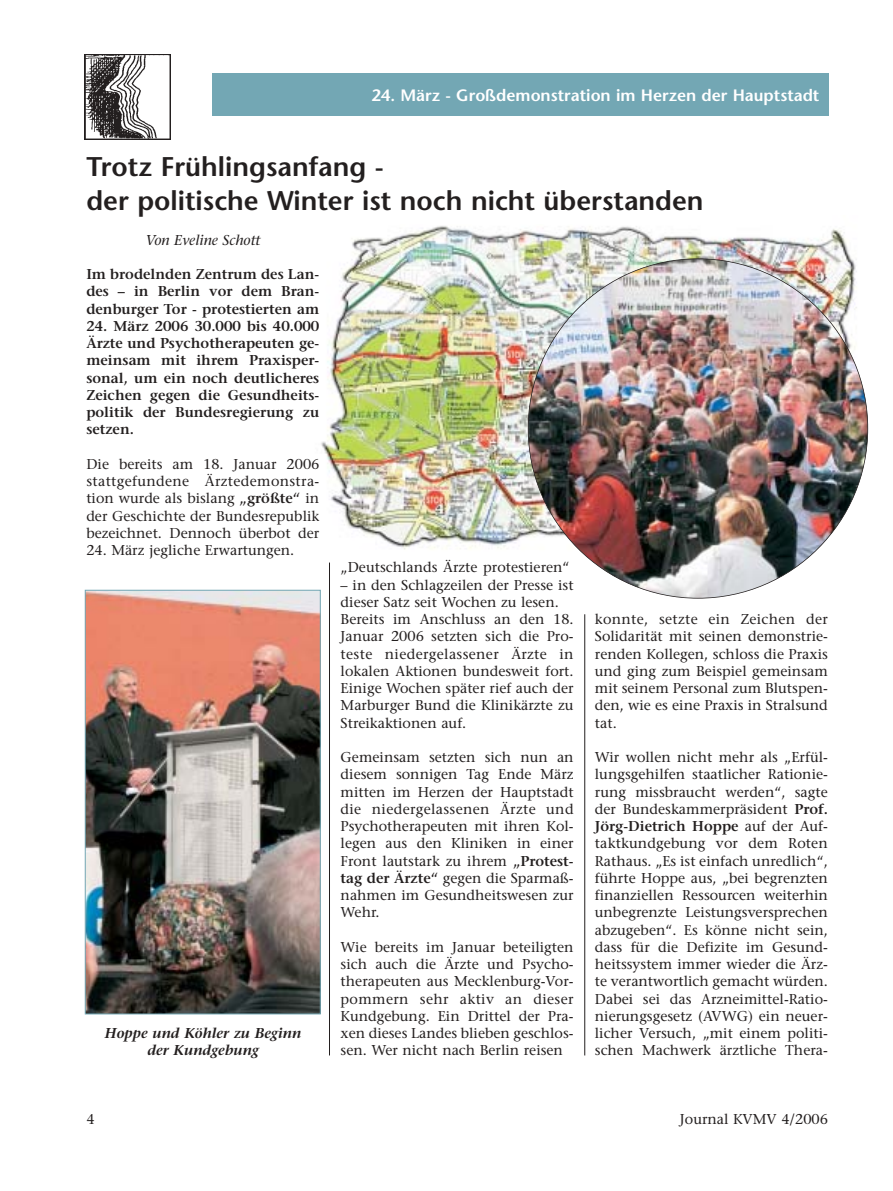
<style>
.page{position:relative;width:893px;height:1191px;background:#fff}
.page>*{position:absolute;margin:0;border:0;box-sizing:border-box;transform-origin:0 0}
.t1{font:600 27px/34.5px "Stone Sans";color:#231f1f}
.t2{font:600 16.5px "Stone Sans";color:#fff}
.t3{font:14.25px/17.2px "Stone Serif";color:#231f1f;text-align:justify}
.t4{font:600 14.25px/17.2px "Stone Serif";color:#231f1f;text-align:justify}
.t5{font:italic 600 14.25px/17.2px "Stone Serif";color:#231f1f;text-align:center}
.t6{font:italic 14.25px "Stone Serif";color:#231f1f}
.s1{font-weight:600}
</style>
<div class="page">
<img style="left:321px;top:226px;width:539px;height:358px">
<hr style="left:584px;top:614px;width:1px;height:441px;background:#231f1f">
<hr style="left:329px;top:563px;width:1px;height:492px;background:#231f1f">
<div style="left:212px;top:73px;width:617px;height:43px;background:#73a7b4"></div>
<img style="left:85px;top:54px;width:85px;height:85px">
<img style="left:87px;top:592px;width:232px;height:420px">
<div style="left:85px;top:590px;width:236px;height:424px;border:1px solid #73a7b4"></div>
<img style="left:528px;top:259px;width:339px;height:339px;border-radius:50%">
<p class="t2" style="left:371px;top:89px;width:449px">24. März - Großdemonstration im Herzen der Hauptstadt</p>
<h1 class="t1" style="left:86px;top:152px;width:618px">Trotz Frühlingsanfang -<br>der politische Winter ist noch nicht überstanden</h1>
<p class="t6" style="left:145px;top:234px;width:116px">Von Eveline Schott</p>
<p class="t4" style="left:86px;top:267px;width:234px">Im brodelnden Zentrum des Lan&shy;des – in Berlin vor dem Bran&shy;denburger Tor - protestierten am</p>
<p class="t4" style="left:86px;top:319px;width:234px">24. März 2006 30.000 bis 40.000<br>Ärzte und Psychotherapeuten ge&shy;meinsam mit ihrem Praxisper&shy;sonal, um ein noch deutlicheres Zeichen gegen die Gesundheits&shy;politik der Bundesregierung zu setzen.</p>
<p class="t3" style="left:86px;top:457px;width:234px">Die bereits am 18. Januar 2006 stattgefundene Ärztedemonstra&shy;tion wurde als bislang <span class="s1">„größte“</span> in der Geschichte der Bundesrepublik bezeichnet. Dennoch überbot der</p>
<p class="t3" style="left:86px;top:543px;width:209px">24. März jegliche Erwartungen.</p>
<p class="t5" style="left:105px;top:1026px;width:198px">Hoppe und Köhler zu Beginn der Kundgebung</p>
<p class="t3" style="left:340px;top:560px;width:230px">„Deutschlands Ärzte protestieren“</p>
<p class="t3" style="left:340px;top:578px;width:234px;text-align:left">– in den Schlagzeilen der Presse ist dieser Satz seit Wochen zu lesen.<br>Bereits im Anschluss an den 18.<br>Januar 2006 setzten sich die Pro&shy;teste niedergelassener Ärzte in lokalen Aktionen bundesweit fort.<br>Einige Wochen später rief auch der<br>Marburger Bund die Klinikärzte zu<br>Streikaktionen auf.</p>
<p class="t3" style="left:340px;top:750px;width:234px">Gemeinsam setzten sich nun an diesem sonnigen Tag Ende März mitten im Herzen der Hauptstadt die niedergelassenen Ärzte und Psychotherapeuten mit ihren Kol&shy;legen aus den Kliniken in einer Front lautstark zu ihrem <span class="s1">„Protest&shy;tag der Ärzte“</span> gegen die Sparmaß&shy;nahmen im Gesundheitswesen zur Wehr.</p>
<p class="t3" style="left:340px;top:940px;width:234px">Wie bereits im Januar beteiligten sich auch die Ärzte und Psycho&shy;therapeuten aus Mecklenburg-Vor&shy;pommern sehr aktiv an dieser Kundgebung. Ein Drittel der Pra&shy;xen dieses Landes blieben geschlos&shy;sen. Wer nicht nach Berlin reisen</p>
<p class="t3" style="left:595px;top:612px;width:234px">konnte, setzte ein Zeichen der Solidarität mit seinen demonstrie&shy;renden Kollegen, schloss die Praxis und ging zum Beispiel gemeinsam mit seinem Personal zum Blutspen&shy;den, wie es eine Praxis in Stralsund tat.</p>
<p class="t3" style="left:595px;top:750px;width:234px">Wir wollen nicht mehr als „Erfül&shy;lungsgehilfen staatlicher Rationie&shy;rung missbraucht werden“, sagte der Bundeskammerpräsident <span class="s1">Prof.<br>Jörg-Dietrich Hoppe</span> auf der Auf&shy;taktkundgebung vor dem Roten Rathaus. „Es ist einfach unredlich“, führte Hoppe aus, „bei begrenzten finanziellen Ressourcen weiterhin unbegrenzte Leistungsversprechen abzugeben“. Es könne nicht sein, dass für die Defizite im Gesund&shy;heitssystem immer wieder die Ärz&shy;te verantwortlich gemacht würden.<br>Dabei sei das Arzneimittel-Ratio&shy;nierungsgesetz (AVWG) ein neuer&shy;licher Versuch, „mit einem politi&shy;schen Machwerk ärztliche Thera-</p>
<p class="t3" style="left:86px;top:1112px;width:10px">4</p>
<p class="t3" style="left:680px;top:1112px;width:149px">Journal KVMV 4/2006</p>
</div>
